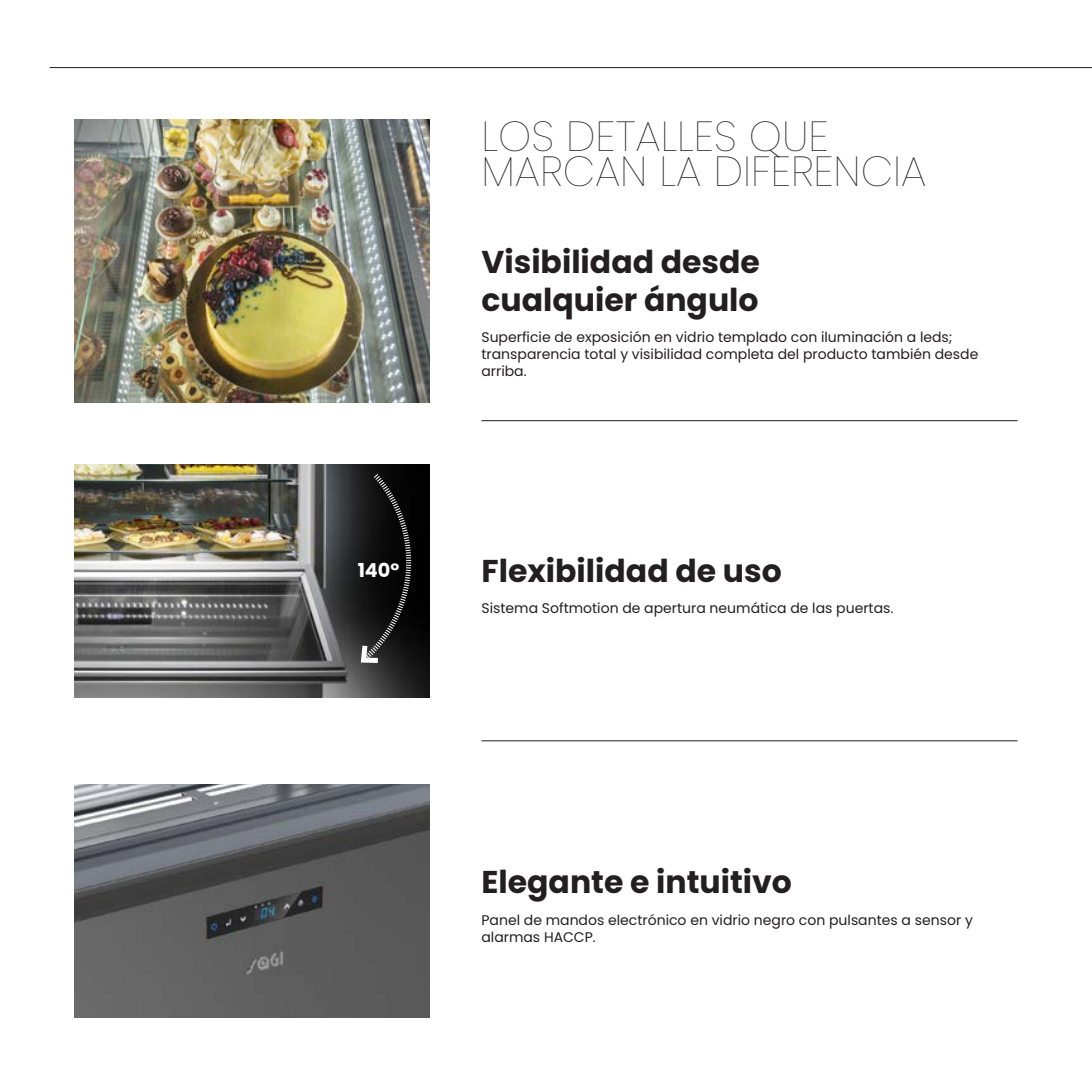
<style>
.page{position:relative;width:1092px;height:1092px;background:#fff}
.page>*{position:absolute;margin:0;border:0;box-sizing:border-box;transform-origin:0 0}
.t1{font:100 42px "Poppins";color:#231f20}
.t2{font:700 31.5px "Poppins";color:#231f20}
.t3{font:700 19.25px "Poppins";color:#fff}
.t4{font:14px/16.8px "Poppins";color:#231f20}
</style>
<div class="page">
<hr style="left:481px;top:740px;width:536px;height:1px;background:#231f20">
<hr style="left:481px;top:420px;width:536px;height:1px;background:#231f20">
<img style="left:74px;top:119px;width:355px;height:283px">
<img style="left:74px;top:784px;width:355px;height:233px">
<img style="left:75px;top:464px;width:354px;height:233px">
<svg style="left:358px;top:473px;width:54px;height:192px;background:#1c1c1c"></svg>
<hr style="left:50px;top:67px;width:1041px;height:1px;background:#231f20">
<p class="t3" style="left:357px;top:558px;width:43px">140°</p>
<p class="t1" style="left:481px;top:112px;width:348px">LOS DETALLES QUE</p>
<p class="t1" style="left:481px;top:147px;width:446px">MARCAN LA DIFERENCIA</p>
<p class="t2" style="left:481px;top:243px;width:280px">Visibilidad desde</p>
<p class="t2" style="left:481px;top:281px;width:279px">cualquier ángulo</p>
<p class="t4" style="left:481px;top:329px;width:498px">Superficie de exposición en vidrio templado con iluminación a leds; transparencia total y visibilidad completa del producto también desde arriba.</p>
<p class="t2" style="left:481px;top:552px;width:302px">Flexibilidad de uso</p>
<p class="t4" style="left:481px;top:599px;width:413px">Sistema Softmotion de apertura neumática de las puertas.</p>
<p class="t2" style="left:481px;top:863px;width:312px">Elegante e intuitivo</p>
<p class="t4" style="left:481px;top:911px;width:493px">Panel de mandos electrónico en vidrio negro con pulsantes a sensor y alarmas HACCP.</p>
</div>
